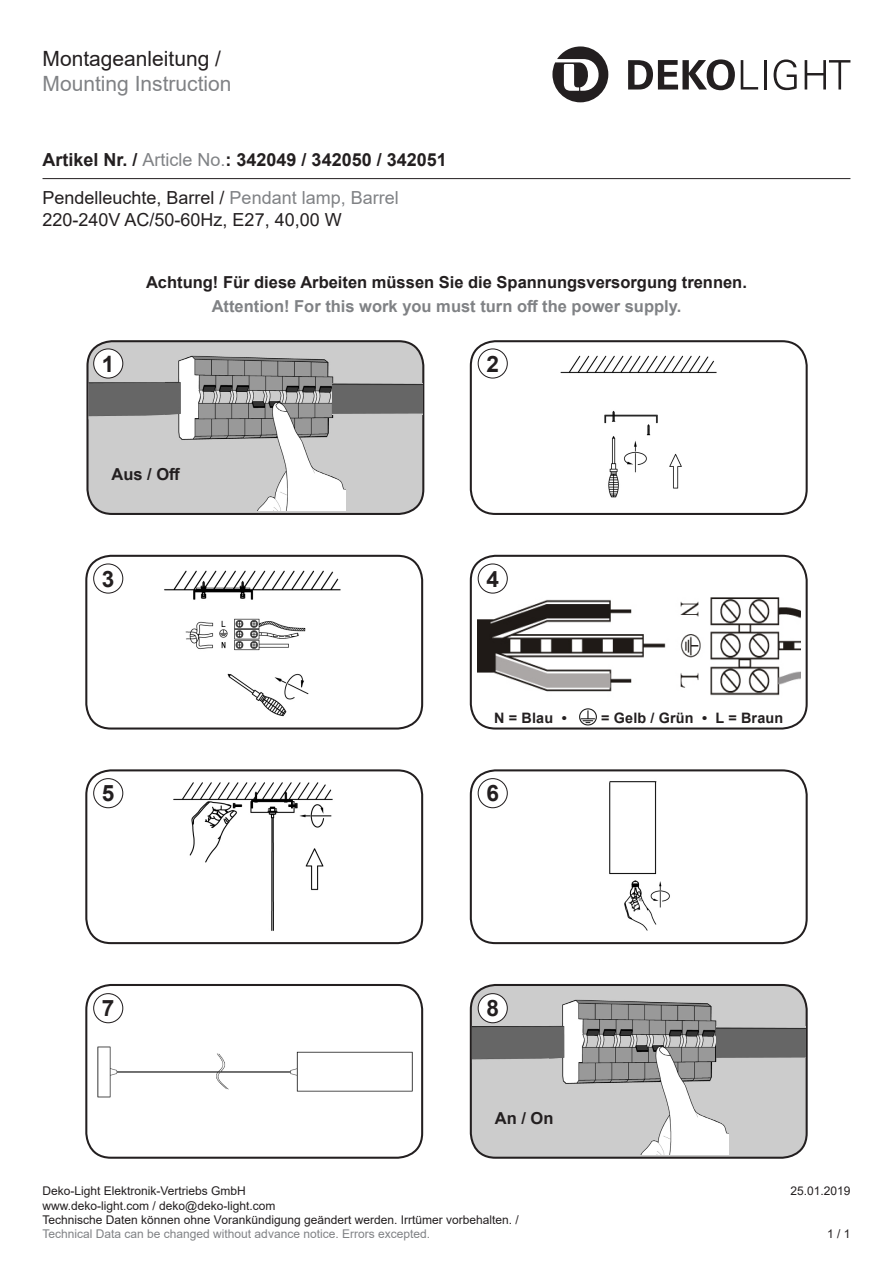
<style>
.page{position:relative;width:893px;height:1263px;background:#fff}
.page>*{position:absolute;margin:0;border:0;box-sizing:border-box;transform-origin:0 0}
.t1{font:700 22.65px "Arial";color:#231f20}
.t2{font:21px "Arial";color:#808285}
.t3{font:21px "Arial";color:#231f20}
.Kurzbezeichnung{font:18px "Arial";color:#231f20}
.t4{font:700 18px "Arial";color:#231f20}
.t5{font:700 16.5px "Arial";color:#231f20}
.t6{font:700 16.5px "Arial";color:#808285}
.t7{font:700 14.4px "Arial";letter-spacing:.01em;color:#231f20}
.t8{font:12px/14.4px "Arial";color:#231f20}
.t9{font:12px "Arial";color:#808285}
.s1{font-weight:400;color:#808285}
.s2{color:#808285}
</style>
<div class="page">
<hr style="left:43px;top:178px;width:807px;height:1px;background:#231f20">
<svg style="left:552px;top:46px;width:56px;height:56px"></svg>
<svg style="left:628px;top:59px;width:107px;height:31px"></svg>
<svg style="left:741px;top:60px;width:17px;height:30px"></svg>
<hr style="left:764px;top:60px;width:2px;height:30px;background:#231f20">
<svg style="left:774px;top:59px;width:23px;height:31px"></svg>
<svg style="left:805px;top:60px;width:45px;height:30px"></svg>
<img style="left:477px;top:582px;width:323px;height:114px">
<div style="left:470px;top:555px;width:338px;height:174px;border:2px solid #231f20;border-radius:25px"></div>
<img style="left:579px;top:708px;width:18px;height:17px">
<div style="left:87px;top:341px;width:336px;height:173px;background:#ccc;border-radius:25px"></div>
<div style="left:86px;top:340px;width:338px;height:175px;border:2px solid #231f20;border-radius:25px"></div>
<img style="left:177px;top:355px;width:168px;height:156px">
<img style="left:333px;top:383px;width:89px;height:31px">
<div style="left:471px;top:985px;width:336px;height:173px;background:#ccc;border-radius:25px"></div>
<div style="left:470px;top:984px;width:338px;height:175px;border:2px solid #231f20;border-radius:25px"></div>
<img style="left:561px;top:999px;width:167px;height:155px">
<img style="left:472px;top:1026px;width:92px;height:37px">
<img style="left:716px;top:1027px;width:90px;height:31px">
<div style="left:94px;top:349px;width:29px;height:29px;background:#fff;border-radius:50%"></div>
<div style="left:93px;top:348px;width:30px;height:31px;border:1px solid #231f20;border-radius:50%"></div>
<div style="left:470px;top:340px;width:338px;height:175px;border:2px solid #231f20;border-radius:25px"></div>
<div style="left:478px;top:348px;width:30px;height:31px;border:1px solid #231f20;border-radius:50%"></div>
<div style="left:85px;top:555px;width:338px;height:174px;border:2px solid #231f20;border-radius:25px"></div>
<div style="left:93px;top:563px;width:30px;height:31px;border:1px solid #231f20;border-radius:50%"></div>
<div style="left:478px;top:564px;width:29px;height:29px;background:#fff;border-radius:50%"></div>
<div style="left:478px;top:563px;width:30px;height:31px;border:1px solid #231f20;border-radius:50%"></div>
<div style="left:85px;top:769px;width:338px;height:175px;border:2px solid #231f20;border-radius:25px"></div>
<div style="left:93px;top:778px;width:30px;height:30px;border:1px solid #231f20;border-radius:50%"></div>
<div style="left:470px;top:769px;width:338px;height:175px;border:2px solid #231f20;border-radius:25px"></div>
<div style="left:478px;top:778px;width:30px;height:30px;border:1px solid #231f20;border-radius:50%"></div>
<div style="left:85px;top:984px;width:338px;height:175px;border:2px solid #231f20;border-radius:25px"></div>
<div style="left:93px;top:993px;width:30px;height:30px;border:1px solid #231f20;border-radius:50%"></div>
<div style="left:478px;top:994px;width:29px;height:29px;background:#fff;border-radius:50%"></div>
<div style="left:478px;top:993px;width:30px;height:30px;border:1px solid #231f20;border-radius:50%"></div>
<img style="left:609px;top:781px;width:61px;height:150px">
<img style="left:560px;top:355px;width:157px;height:143px">
<img style="left:164px;top:570px;width:177px;height:147px">
<img style="left:173px;top:782px;width:160px;height:149px">
<img style="left:97px;top:1046px;width:316px;height:52px">
<h2 class="t3" style="left:43px;top:44px;width:180px">Montageanleitung /</h2>
<h2 class="t2" style="left:43px;top:69px;width:191px">Mounting Instruction</h2>
<h3 class="t4" style="left:43px;top:147px;width:406px">Artikel Nr. / <span class="s1">Article No.</span>: 342049 / 342050 / 342051</h3>
<p class="Kurzbezeichnung" style="left:43px;top:186px;width:358px">Pendelleuchte, Barrel / <span class="s2">Pendant lamp, Barrel</span></p>
<p class="Kurzbezeichnung" style="left:43px;top:207px;width:301px">220-240V AC/50-60Hz, E27, 40,00 W</p>
<h3 class="t5" style="left:146px;top:271px;width:602px">Achtung! Für diese Arbeiten müssen Sie die Spannungsversorgung trennen.</h3>
<h3 class="t6" style="left:212px;top:295px;width:471px">Attention! For this work you must turn off the power supply.</h3>
<h1 class="t1" style="left:102px;top:348px;width:14px">1</h1>
<h1 class="t1" style="left:486px;top:348px;width:14px">2</h1>
<h3 class="t5" style="left:112px;top:463px;width:70px">Aus / Off</h3>
<h1 class="t1" style="left:102px;top:563px;width:14px">3</h1>
<h1 class="t1" style="left:486px;top:563px;width:14px">4</h1>
<p class="t7" style="left:494px;top:708px;width:74px">N = Blau •</p>
<p class="t7" style="left:601px;top:708px;width:183px">= Gelb / Grün • L = Braun</p>
<h1 class="t1" style="left:102px;top:777px;width:14px">5</h1>
<h1 class="t1" style="left:486px;top:777px;width:14px">6</h1>
<h1 class="t1" style="left:102px;top:992px;width:14px">7</h1>
<h1 class="t1" style="left:486px;top:992px;width:14px">8</h1>
<h3 class="t5" style="left:495px;top:1107px;width:60px">An / On</h3>
<p class="t8" style="left:43px;top:1184px;width:205px">Deko-Light Elektronik-Vertriebs GmbH</p>
<p class="t8" style="left:790px;top:1184px;width:62px">25.01.2019</p>
<p class="t8" style="left:43px;top:1198px;width:478px">www.deko-light.com / deko@deko-light.com<br>Technische Daten können ohne Vorankündigung geändert werden. Irrtümer vorbehalten. /</p>
<p class="t9" style="left:43px;top:1226px;width:389px">Technical Data can be changed without advance notice. Errors excepted.</p>
<p class="t8" style="left:827px;top:1227px;width:25px">1 / 1</p>
</div>
